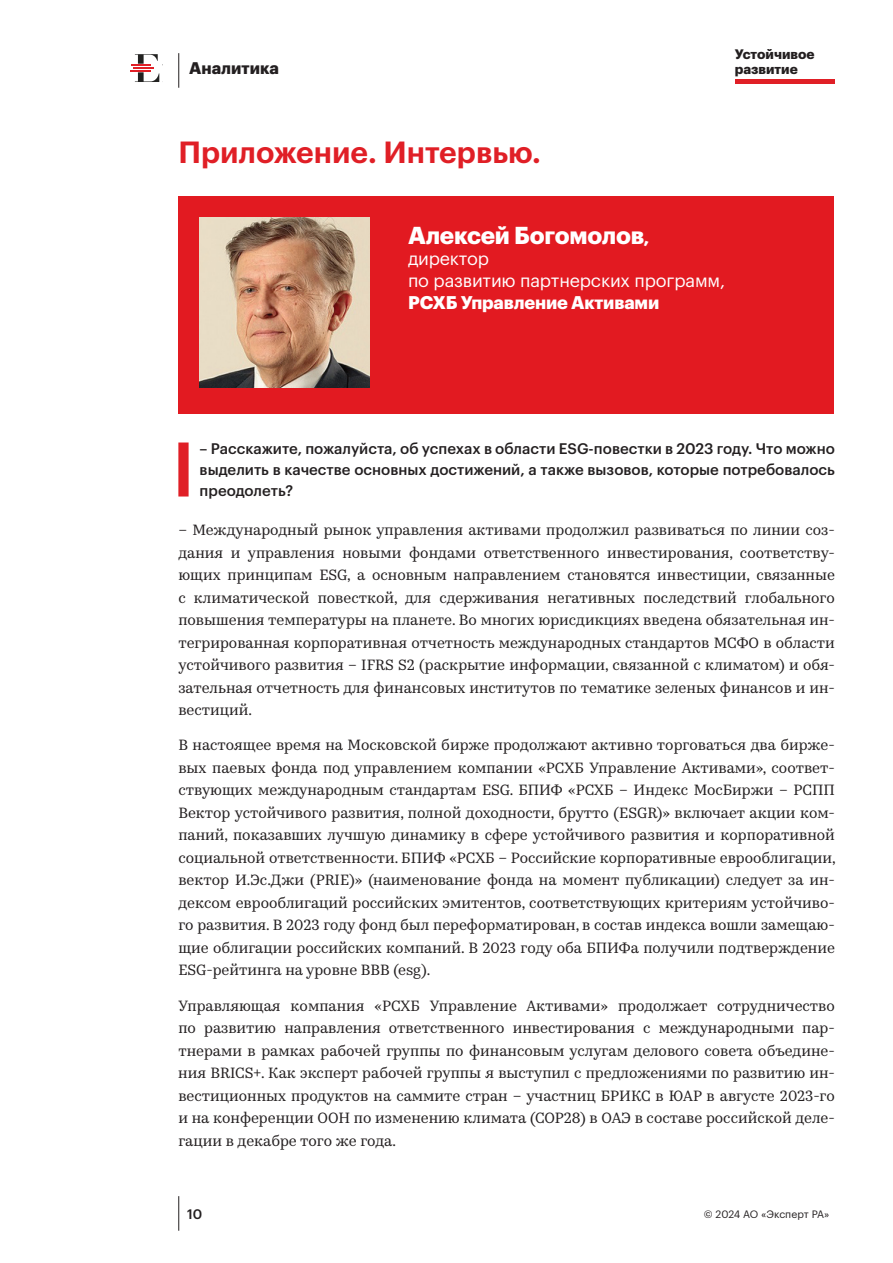
<style>
.page{position:relative;width:893px;height:1263px;background:#fff}
.page>*{position:absolute;margin:0;border:0;box-sizing:border-box;transform-origin:0 0}
.t1{font:600 30px "Graphik LC";color:#e01f26}
.t2{font:700 24px "Graphik LC";letter-spacing:-.01em;color:#fff}
.t3{font:18px/21.6px "Graphik LC";letter-spacing:-.01em;color:#fff}
.t4{font:700 18px "Graphik LC";letter-spacing:-.01em;color:#fff}
.t5{font:700 16.5px "Graphik LC";color:#231f20}
.t6{font:15px/22.5px "Kazimir Text";color:#231f20;text-align:justify}
.t7{font:500 15px/21px "Graphik LC";color:#231f20;text-align:justify}
.t8{font:700 13.5px/15px "Graphik LC";color:#231f20}
.t9{font:500 13.5px "Graphik LC";color:#231f20}
.t10{font:10.5px "Graphik LC";letter-spacing:-.005em;color:#231f20}
.s1{font-size:18px}
</style>
<div class="page">
<hr style="left:130px;top:70px;width:21px;height:2px;background:#e01f26">
<hr style="left:133px;top:67px;width:21px;height:2px;background:#e01f26">
<svg style="left:131px;top:54px;width:27px;height:12px"></svg>
<svg style="left:135px;top:72px;width:24px;height:10px"></svg>
<hr style="left:178px;top:53px;width:1px;height:35px;background:#231f20">
<hr style="left:178px;top:1196px;width:1px;height:35px;background:#231f20">
<div style="left:735px;top:79px;width:99px;height:5px;background:#e01f26"></div>
<div style="left:178px;top:442px;width:11px;height:54px;background:#e01f26"></div>
<div style="left:178px;top:196px;width:656px;height:217px;background:#e21a21"></div>
<img style="left:200px;top:218px;width:170px;height:170px">
<p class="t5" style="left:189px;top:56px;width:91px">Аналитика</p>
<p class="t8" style="left:735px;top:46px;width:81px">Устойчивое развитие</p>
<h1 class="t1" style="left:178px;top:129px;width:364px">Приложение. Интервью.</h1>
<h2 class="t2" style="left:408px;top:217px;width:243px">Алексей Богомолов<span class="s1">,</span></h2>
<p class="t3" style="left:408px;top:247px;width:319px">директор<br>по развитию партнерских программ,</p>
<p class="t4" style="left:408px;top:288px;width:253px">РСХБ Управление Активами</p>
<p class="t7" style="left:200px;top:436px;width:637px">– Расскажите, пожалуйста, об успехах в области ESG-повестки в 2023 году. Что можно выделить в качестве основных достижений, а также вызовов, которые потребовалось преодолеть?</p>
<p class="t6" style="left:178px;top:518px;width:658px">– Международный рынок управления активами продолжил развиваться по линии соз&shy;дания и управления новыми фондами ответственного инвестирования, соответству&shy;ющих принципам ESG, а основным направлением становятся инвестиции, связанные с климатической повесткой, для сдерживания негативных последствий глобального повышения температуры на планете. Во многих юрисдикциях введена обязательная ин&shy;тегрированная корпоративная отчетность международных стандартов МСФО в области устойчивого развития – IFRS S2 (раскрытие информации, связанной с климатом) и обя&shy;зательная отчетность для финансовых институтов по тематике зеленых финансов и ин&shy;вестиций.</p>
<p class="t6" style="left:178px;top:733px;width:659px">В настоящее время на Московской бирже продолжают активно торговаться два бирже&shy;вых паевых фонда под управлением компании «РСХБ Управление Активами», соответ&shy;ствующих международным стандартам ESG. БПИФ «РСХБ – Индекс МосБиржи – РСПП Вектор устойчивого развития, полной доходности, брутто (ESGR)» включает акции ком&shy;паний, показавших лучшую динамику в сфере устойчивого развития и корпоративной социальной ответственности. БПИФ «РСХБ – Российские корпоративные еврооблигации, вектор И.Эс.Джи (PRIE)» (наименование фонда на момент публикации) следует за ин&shy;дексом еврооблигаций российских эмитентов, соответствующих критериям устойчиво&shy;го развития. В 2023 году фонд был переформатирован, в состав индекса вошли замещаю&shy;щие облигации российских компаний. В 2023 году оба БПИФа получили подтверждение ESG-рейтинга на уровне BBB (esg).</p>
<p class="t6" style="left:178px;top:993px;width:658px">Управляющая компания «РСХБ Управление Активами» продолжает сотрудничество по развитию направления ответственного инвестирования с международными пар&shy;тнерами в рамках рабочей группы по финансовым услугам делового совета объедине&shy;ния BRICS+. Как эксперт рабочей группы я выступил с предложениями по развитию ин&shy;вестиционных продуктов на саммите стран – участниц БРИКС в ЮАР в августе 2023-го и на конференции ООН по изменению климата (COP28) в ОАЭ в составе российской деле&shy;гации в декабре того же года.</p>
<p class="t9" style="left:187px;top:1204px;width:17px">10</p>
<p class="t10" style="left:704px;top:1206px;width:127px">© 2024 АО «Эксперт РА»</p>
</div>
